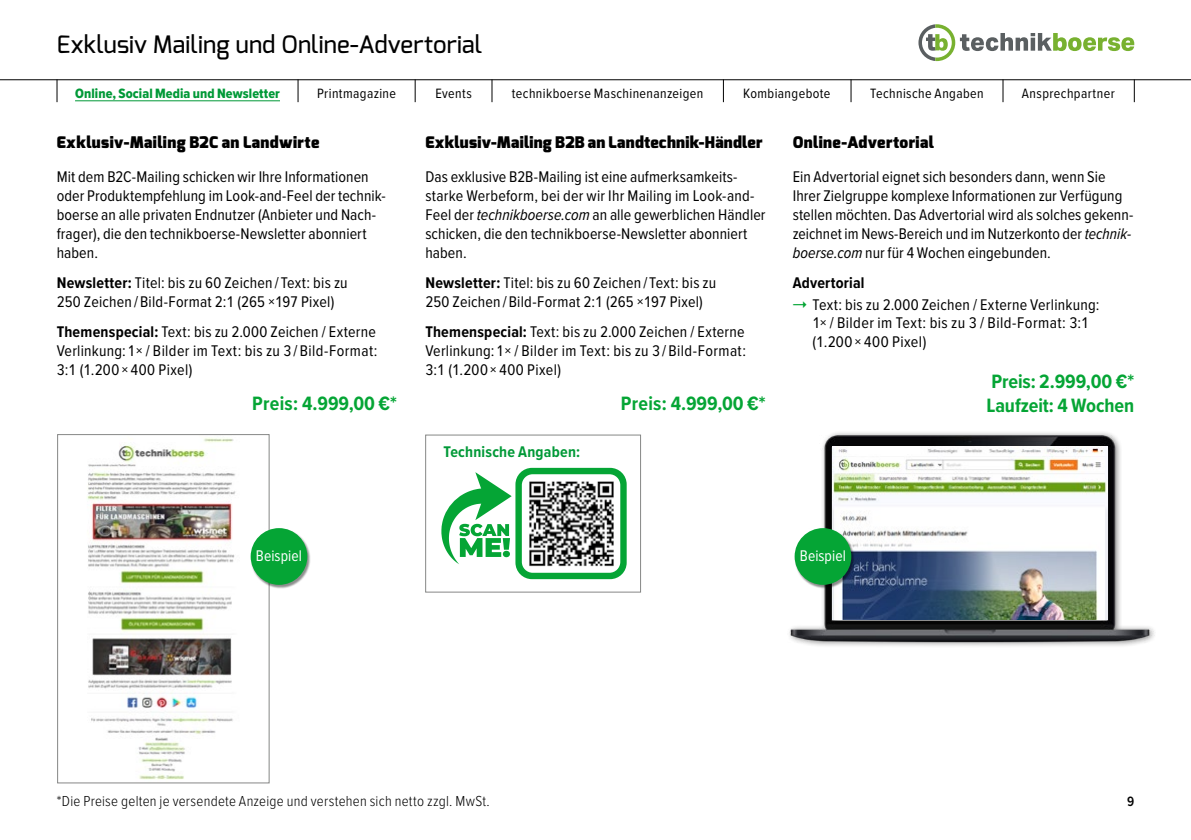
<style>
.page{position:relative;width:1191px;height:840px;background:#fff}
.page>*{position:absolute;margin:0;border:0;box-sizing:border-box;transform-origin:0 0}
.t1{font:500 24px "Exo";letter-spacing:.005em;color:#000}
.t2{font:700 20px/24px "Proxima Nova Cond";letter-spacing:-.005em;color:#05a535}
.t3{font:16px/18.8px "Proxima Nova Cond";letter-spacing:.005em;color:#000}
.t4{font:900 16px "Exo";letter-spacing:.02em;color:#000}
.t5{font:700 16px "Proxima Nova Cond";letter-spacing:.015em;color:#009937}
.t6{font:16px "Proxima Nova Cond";letter-spacing:.005em;color:#fff}
.t7{font:700 16px "Proxima Nova Cond";letter-spacing:.015em;color:#000}
.t8{font:300 15px "Proxima Nova Cond";letter-spacing:.015em;color:#000}
.t9{font:14px "Proxima Nova Cond";letter-spacing:.03em;color:#000}
.t10{font:14px "Proxima Nova Cond Extrabld";letter-spacing:.01em;color:#009937}
.t11{font:600 14px "Proxima Nova Cond";color:#000}
.s1{font-weight:700}
.s2{font-style:italic}
</style>
<div class="page">
<hr style="left:0;top:79px;width:1191px;height:1px;background:#000">
<svg style="left:1134px;top:79px;width:1px;height:23px"></svg>
<svg style="left:1002px;top:79px;width:1px;height:23px"></svg>
<svg style="left:850px;top:79px;width:1px;height:23px"></svg>
<svg style="left:723px;top:79px;width:1px;height:23px"></svg>
<svg style="left:491px;top:79px;width:1px;height:23px"></svg>
<svg style="left:415px;top:79px;width:1px;height:23px"></svg>
<svg style="left:298px;top:79px;width:1px;height:23px"></svg>
<svg style="left:57px;top:79px;width:1px;height:23px"></svg>
<div style="left:786px;top:430px;width:370px;height:218px;background:#000;opacity:.5"></div>
<img style="left:786px;top:435px;width:370px;height:206px">
<img style="left:832px;top:446px;width:275px;height:173px">
<img style="left:87px;top:437px;width:164px;height:343px">
<div style="left:57px;top:434px;width:212px;height:348px;border:1px solid #868786"></div>
<div style="left:251px;top:528px;width:60px;height:60px;background:#000;opacity:.45"></div>
<div style="left:251px;top:528px;width:56px;height:56px;background:#05a535;border-radius:50%"></div>
<hr style="left:75px;top:100px;width:205px;height:1px;background:#009937">
<svg style="left:918px;top:24px;width:216px;height:37px"></svg>
<div style="left:425px;top:434px;width:216px;height:158px;border:1px solid #868786"></div>
<svg style="left:441px;top:467px;width:185px;height:112px"></svg>
<img style="left:527px;top:479px;width:88px;height:88px">
<div style="left:795px;top:528px;width:60px;height:60px;background:#000;opacity:.45"></div>
<div style="left:794px;top:528px;width:57px;height:56px;background:#05a535;border-radius:50%"></div>
<h1 class="t1" style="left:57px;top:29px;width:427px">Exklusiv Mailing und Online-Advertorial</h1>
<p class="t10" style="left:75px;top:83px;width:206px">Online, Social Media und Newsletter</p>
<p class="t9" style="left:317px;top:83px;width:81px">Printmagazine</p>
<p class="t9" style="left:435px;top:83px;width:38px">Events</p>
<p class="t9" style="left:512px;top:83px;width:193px">technikboerse Maschinenanzeigen</p>
<p class="t9" style="left:743px;top:83px;width:89px">Kombiangebote</p>
<p class="t9" style="left:870px;top:83px;width:115px">Technische Angaben</p>
<p class="t9" style="left:1022px;top:83px;width:94px">Ansprechpartner</p>
<p class="t4" style="left:57px;top:132px;width:264px">Exklusiv-Mailing B2C an Landwirte</p>
<p class="t3" style="left:57px;top:167px;width:331px">Mit dem B2C-Mailing schicken wir Ihre Informationen oder Produktempfehlung im Look-and-Feel der technik&shy;boerse an alle privaten Endnutzer (Anbieter und Nach&shy;frager), die den technikboerse-Newsletter abonniert haben.</p>
<p class="t3" style="left:57px;top:272px;width:292px"><span class="s1">Newsletter:</span> Titel: bis zu 60 Zeichen / Text: bis zu<br>250 Zeichen / Bild-Format 2:1 (265 ×197 Pixel)</p>
<p class="t3" style="left:57px;top:321px;width:322px;text-align:justify"><span class="s1">Themenspecial:</span> Text: bis zu 2.000 Zeichen / Externe Verlinkung: 1× / Bilder im Text: bis zu 3 / Bild-Format:<br>3:1 (1.200×400 Pixel)</p>
<p class="t2" style="left:252px;top:391px;width:146px">Preis: 4.999,00 €*</p>
<p class="t4" style="left:425px;top:132px;width:339px">Exklusiv-Mailing B2B an Landtechnik-Händler</p>
<p class="t3" style="left:425px;top:167px;width:342px">Das exklusive B2B-Mailing ist eine aufmerksamkeits&shy;starke Werbeform, bei der wir Ihr Mailing im Look-and-Feel der <span class="s2">technikboerse.com</span> an alle gewerblichen Händler schicken, die den technikboerse-Newsletter abonniert haben.</p>
<p class="t3" style="left:425px;top:272px;width:292px"><span class="s1">Newsletter:</span> Titel: bis zu 60 Zeichen / Text: bis zu<br>250 Zeichen / Bild-Format 2:1 (265 ×197 Pixel)</p>
<p class="t3" style="left:425px;top:321px;width:322px;text-align:justify"><span class="s1">Themenspecial:</span> Text: bis zu 2.000 Zeichen / Externe Verlinkung: 1× / Bilder im Text: bis zu 3 / Bild-Format:<br>3:1 (1.200×400 Pixel)</p>
<p class="t2" style="left:621px;top:391px;width:146px">Preis: 4.999,00 €*</p>
<p class="t5" style="left:443px;top:440px;width:138px">Technische Angaben:</p>
<p class="t4" style="left:792px;top:132px;width:143px">Online-Advertorial</p>
<p class="t3" style="left:792px;top:167px;width:342px">Ein Advertorial eignet sich besonders dann, wenn Sie Ihrer Zielgruppe komplexe Informationen zur Verfügung stellen möchten. Das Advertorial wird als solches gekenn&shy;zeichnet im News-Bereich und im Nutzerkonto der <span class="s2">technik&shy;boerse.com</span> nur für 4 Wochen eingebunden.</p>
<p class="t7" style="left:792px;top:270px;width:73px">Advertorial</p>
<p class="t3" style="left:812px;top:294px;width:288px">Text: bis zu 2.000 Zeichen / Externe Verlinkung:<br>1× / Bilder im Text: bis zu 3 / Bild-Format: 3:1 (1.200×400 Pixel)</p>
<p class="t2" style="left:986px;top:369px;width:149px">Preis: 2.999,00 €*<br>Laufzeit: 4 Wochen</p>
<p class="t6" style="left:256px;top:544px;width:47px">Beispiel</p>
<p class="t6" style="left:800px;top:544px;width:47px">Beispiel</p>
<p class="t8" style="left:57px;top:789px;width:435px">*Die Preise gelten je versendete Anzeige und verstehen sich netto zzgl. MwSt.</p>
<p class="t11" style="left:1127px;top:790px;width:9px">9</p>
</div>
